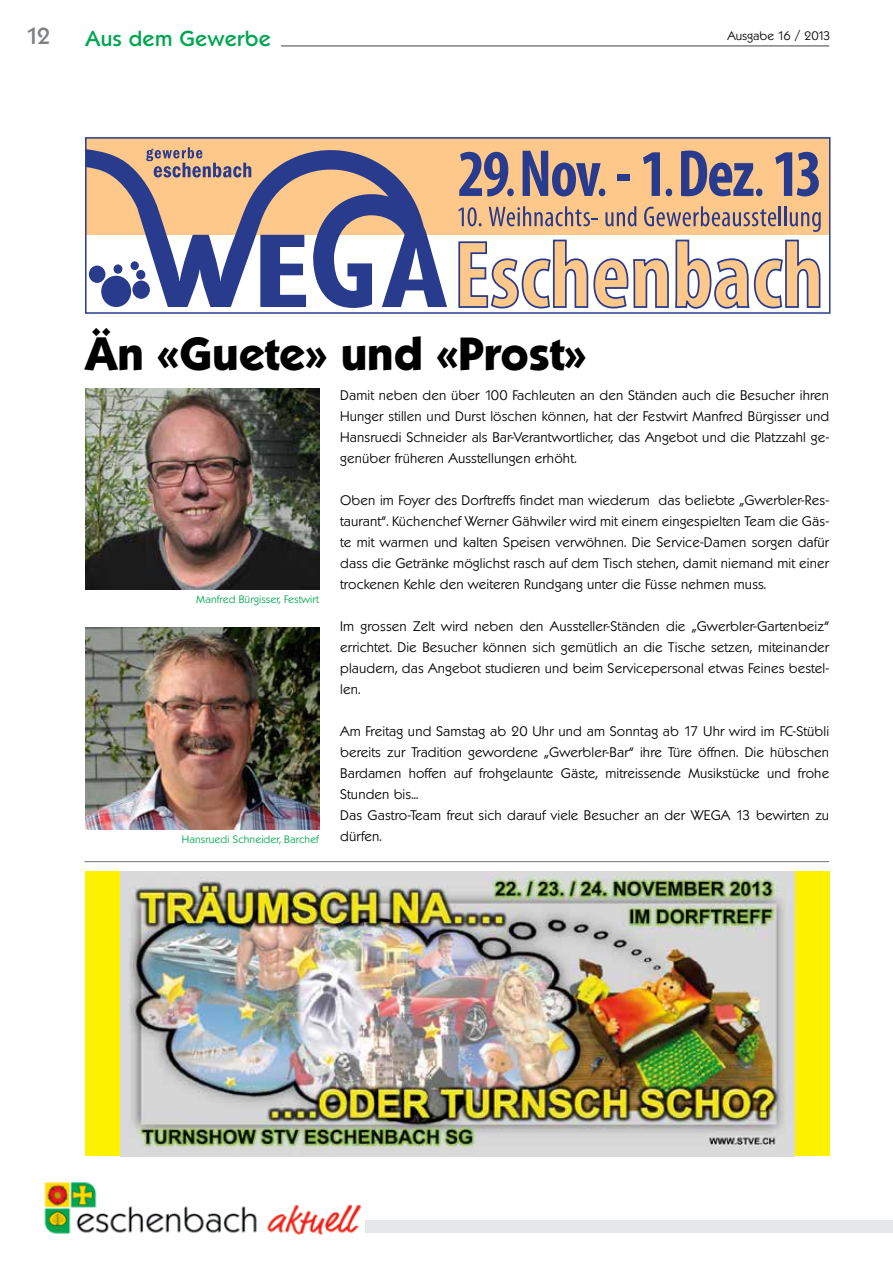
<style>
.page{position:relative;width:893px;height:1263px;background:#fff}
.page>*{position:absolute;margin:0;border:0;box-sizing:border-box;transform-origin:0 0}
.t1{font:700 45px "Koblenz TS";color:#000}
.t2{font:500 22.5px "Koblenz TS";color:#808285}
.t3{font:500 21px "Koblenz TS";letter-spacing:.02em;color:#00a651}
.t4{font:300 13.5px/21px "Koblenz TS";letter-spacing:.01em;color:#000;text-align:justify}
.t5{font:300 12px "Koblenz TS";color:#000}
.t6{font:300 10.5px "Koblenz TS";letter-spacing:.01em;color:#00a651}
</style>
<div class="page">
<div style="left:351px;top:1220px;width:542px;height:13px;background:#e6e7e8"></div>
<img style="left:44px;top:1182px;width:320px;height:53px">
<hr style="left:85px;top:45px;width:744px;height:2px;background:#808285">
<div style="left:86px;top:31px;width:195px;height:35px;background:#fff"></div>
<div style="left:86px;top:138px;width:744px;height:97px;background:#fdc88a"></div>
<svg style="left:458px;top:239px;width:363px;height:70px"></svg>
<svg style="left:88px;top:149px;width:359px;height:159px"></svg>
<div style="left:132px;top:281px;width:18px;height:18px;background:#293b8c;border-radius:50%"></div>
<div style="left:131px;top:261px;width:8px;height:9px;background:#293b8c;border-radius:50%"></div>
<div style="left:136px;top:270px;width:9px;height:9px;background:#293b8c;border-radius:50%"></div>
<div style="left:101px;top:276px;width:30px;height:31px;background:#293b8c;border-radius:50%"></div>
<div style="left:89px;top:266px;width:16px;height:17px;background:#293b8c;border-radius:50%"></div>
<div style="left:114px;top:264px;width:8px;height:10px;background:#293b8c;border-radius:50%"></div>
<svg style="left:146px;top:147px;width:105px;height:30px"></svg>
<svg style="left:459px;top:152px;width:49px;height:44px"></svg>
<div style="left:507px;top:188px;width:7px;height:8px;background:#293b8c;border-radius:50%"></div>
<svg style="left:523px;top:151px;width:78px;height:45px"></svg>
<div style="left:599px;top:188px;width:6px;height:8px;background:#293b8c;border-radius:50%"></div>
<div style="left:617px;top:174px;width:13px;height:7px;background:#293b8c"></div>
<svg style="left:643px;top:152px;width:17px;height:44px"></svg>
<div style="left:666px;top:188px;width:6px;height:8px;background:#293b8c;border-radius:50%"></div>
<svg style="left:681px;top:151px;width:72px;height:45px"></svg>
<div style="left:756px;top:188px;width:6px;height:8px;background:#293b8c;border-radius:50%"></div>
<svg style="left:775px;top:152px;width:44px;height:44px"></svg>
<svg style="left:458px;top:207px;width:24px;height:19px"></svg>
<svg style="left:489px;top:206px;width:109px;height:20px"></svg>
<svg style="left:605px;top:206px;width:31px;height:20px"></svg>
<svg style="left:644px;top:206px;width:132px;height:20px"></svg>
<hr style="left:779px;top:206px;width:2px;height:20px;background:#293b8c">
<hr style="left:784px;top:206px;width:2px;height:20px;background:#293b8c">
<svg style="left:790px;top:212px;width:31px;height:20px"></svg>
<div style="left:85px;top:137px;width:745px;height:177px;border:2px solid #293b8c"></div>
<img style="left:85px;top:388px;width:234px;height:202px">
<img style="left:85px;top:628px;width:234px;height:201px">
<div style="left:85px;top:871px;width:744px;height:285px;background:#fff200"></div>
<img style="left:120px;top:871px;width:674px;height:285px">
<hr style="left:84px;top:861px;width:745px;height:1px;background:#808285">
<h2 class="t2" style="left:26px;top:23px;width:26px">12</h2>
<h3 class="t3" style="left:86px;top:26px;width:187px">Aus dem Gewerbe</h3>
<p class="t5" style="left:727px;top:29px;width:105px">Ausgabe 16 / 2013</p>
<h1 class="t1" style="left:85px;top:326px;width:503px">Än «Guete» und «Prost»</h1>
<p class="t6" style="left:196px;top:593px;width:124px">Manfred Bürgisser, Festwirt</p>
<p class="t6" style="left:182px;top:833px;width:139px">Hansruedi Schneider, Barchef</p>
<p class="t4" style="left:340px;top:385px;width:490px">Damit neben den über 100 Fachleuten an den Ständen auch die Besucher ihren Hunger stillen und Durst löschen können, hat der Festwirt Manfred Bürgisser und Hansruedi Schneider als Bar-Verantwortlicher, das Angebot und die Platzzahl ge&shy;genüber früheren Ausstellungen erhöht.</p>
<p class="t4" style="left:340px;top:490px;width:491px">Oben im Foyer des Dorftreffs findet man wiederum das beliebte „Gwerbler-Res&shy;taurant“. Küchenchef Werner Gähwiler wird mit einem eingespielten Team die Gäs&shy;te mit warmen und kalten Speisen verwöhnen. Die Service-Damen sorgen dafür dass die Getränke möglichst rasch auf dem Tisch stehen, damit niemand mit einer trockenen Kehle den weiteren Rundgang unter die Füsse nehmen muss.</p>
<p class="t4" style="left:340px;top:616px;width:491px">Im grossen Zelt wird neben den Aussteller-Ständen die „Gwerbler-Gartenbeiz“ errichtet. Die Besucher können sich gemütlich an die Tische setzen, miteinander plaudern, das Angebot studieren und beim Servicepersonal etwas Feines bestel&shy;len.</p>
<p class="t4" style="left:340px;top:721px;width:490px;text-align:left">Am Freitag und Samstag ab 20 Uhr und am Sonntag ab 17 Uhr wird im FC-Stübli bereits zur Tradition gewordene „Gwerbler-Bar“ ihre Türe öffnen. Die hübschen Bardamen hoffen auf frohgelaunte Gäste, mitreissende Musikstücke und frohe Stunden bis...<br>Das Gastro-Team freut sich darauf viele Besucher an der WEGA 13 bewirten zu dürfen.</p>
</div>
